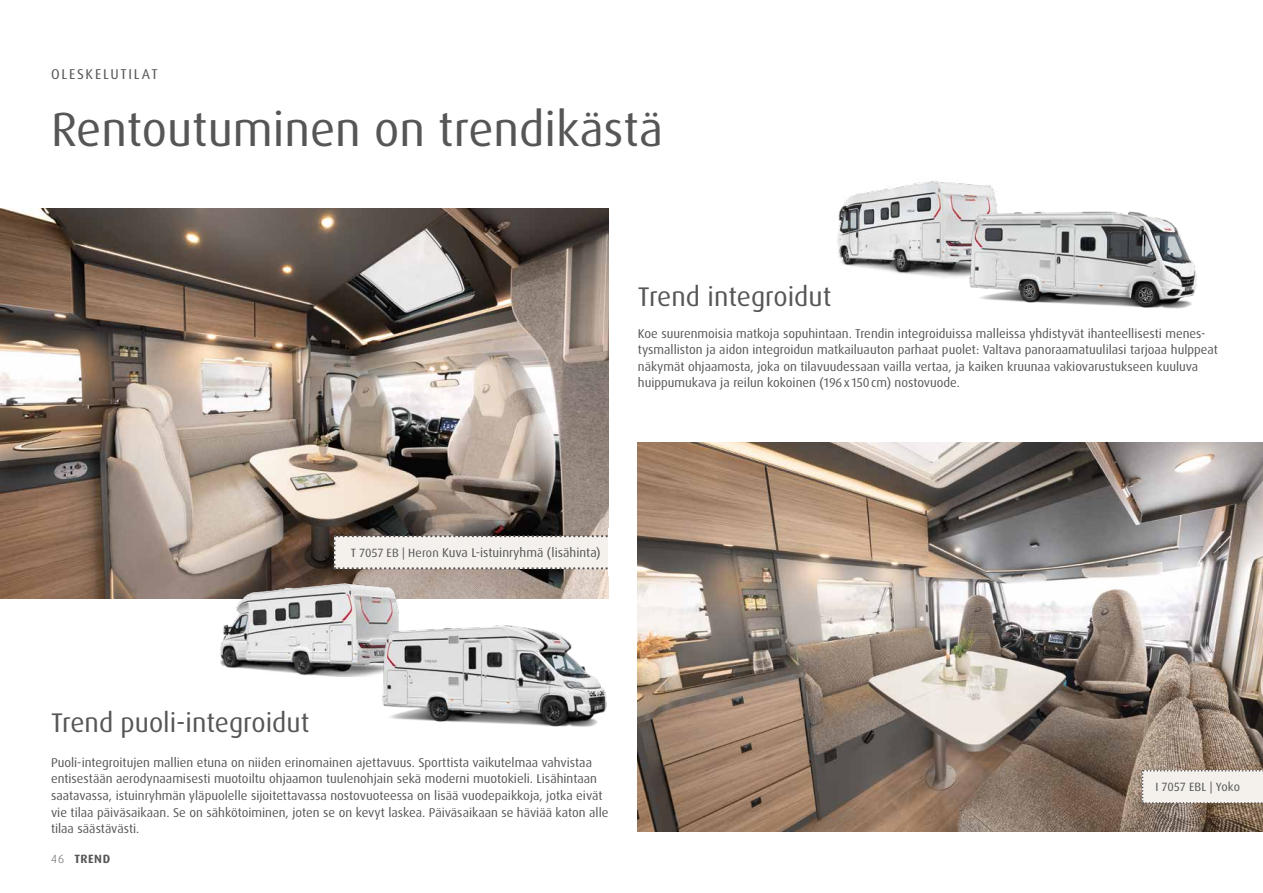
<style>
.page{position:relative;width:1263px;height:893px;background:#fff}
.page>*{position:absolute;margin:0;border:0;box-sizing:border-box;transform-origin:0 0}
.t1{font:48px "Dax Pro";color:#565656}
.t2{font:27px "Dax Pro";color:#565656}
.t3{font:14.25px "Dax Pro";letter-spacing:.12em;color:#565656}
.t4{font:12.75px/16.5px "Dax Pro";color:#565656}
.t5{font:12px "Dax Pro";letter-spacing:.015em;color:#565656}
.t6{font:700 12px "Dax Pro";letter-spacing:.04em;color:#565656}
.t7{font:300 12px "Dax OT";color:#565656}
.s1{font-size:12px}
</style>
<div class="page">
<img style="left:638px;top:442px;width:625px;height:389px">
<img style="left:0;top:208px;width:608px;height:391px">
<svg style="left:1142px;top:770px;width:120px;height:34px;background:#ebe8e4"></svg>
<svg style="left:333px;top:535px;width:275px;height:34px;background:#e9e6e2"></svg>
<hr style="left:1262px;top:760px;width:1px;height:48px;background:#fff">
<img style="left:210px;top:561px;width:188px;height:115px">
<img style="left:837px;top:180px;width:116px;height:98px">
<img style="left:363px;top:608px;width:244px;height:119px">
<img style="left:953px;top:182px;width:244px;height:127px">
<p class="t3" style="left:51px;top:65px;width:108px">OLESKELUTILAT</p>
<h1 class="t1" style="left:51px;top:99px;width:613px">Rentoutuminen on trendikästä</h1>
<h2 class="t2" style="left:638px;top:280px;width:195px">Trend integroidut</h2>
<p class="t4" style="left:638px;top:325px;width:581px">Koe suurenmoisia matkoja sopuhintaan. Trendin integroiduissa malleissa yhdistyvät ihanteellisesti menes&shy;tysmalliston ja aidon integroidun matkailuauton parhaat puolet: Valtava panoraamatuulilasi tarjoaa hulppeat näkymät ohjaamosta, joka on tilavuudessaan vailla vertaa, ja kaiken kruunaa vakiovarustukseen kuuluva huippumukava ja reilun kokoinen (196x 150cm) nostovuode.</p>
<p class="t4" style="left:351px;top:545px;width:251px"><span class="s1">T 7057 EB | Heron</span> Kuva L-istuinryhmä (lisähinta)</p>
<h2 class="t2" style="left:51px;top:706px;width:260px">Trend puoli-integroidut</h2>
<p class="t4" style="left:51px;top:754px;width:559px">Puoli-integroitujen mallien etuna on niiden erinomainen ajettavuus. Sporttista vaikutelmaa vahvistaa entisestään aerodynaamisesti muotoiltu ohjaamon tuulenohjain sekä moderni muotokieli. Lisähintaan saatavassa, istuinryhmän yläpuolelle sijoitettavassa nostovuoteessa on lisää vuodepaikkoja, jotka eivät vie tilaa päiväsaikaan. Se on sähkötoiminen, joten se on kevyt laskea. Päiväsaikaan se häviää katon alle tilaa säästävästi.</p>
<p class="t7" style="left:51px;top:851px;width:15px">46</p>
<p class="t6" style="left:75px;top:851px;width:37px">TREND</p>
<p class="t5" style="left:1155px;top:779px;width:86px">I 7057 EBL | Yoko</p>
</div>
